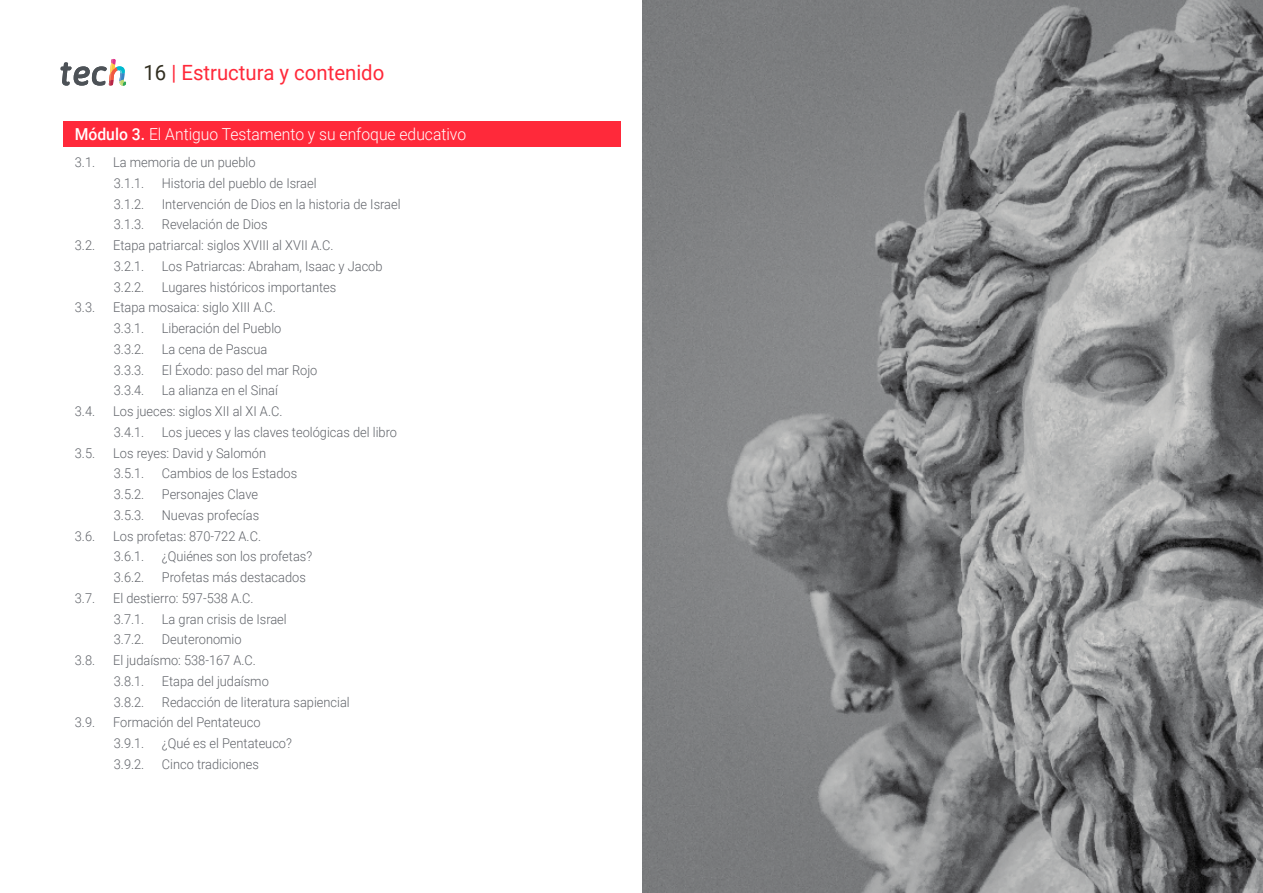
<style>
.page{position:relative;width:1263px;height:893px;background:#fff}
.page>*{position:absolute;margin:0;border:0;box-sizing:border-box;transform-origin:0 0}
.t1{font:21px "Roboto";color:#ff293a}
.t2{font:300 16.5px "Roboto";color:#fff;scale:.95 1}
.t3{font:300 13.5px/20.7px "Roboto";color:#61646a;scale:.95 1}
.s1{color:#312e20}
.s2{font-weight:500}
</style>
<div class="page">
<div style="left:64px;top:121px;width:557px;height:25px;background:#ff293a"></div>
<img style="left:642px;top:0;width:621px;height:893px">
<svg style="left:61px;top:59px;width:65px;height:27px"></svg>
<h1 class="t1" style="left:144px;top:57px;width:242px"><span class="s1">16</span> | Estructura y contenido</h1>
<p class="t2" style="left:75px;top:123px;width:413px"><span class="s2">Módulo 3.</span> El Antiguo Testamento y su enfoque educativo</p>
<p class="t3" style="left:75px;top:151px;width:23px">3.1.</p>
<p class="t3" style="left:113px;top:151px;width:151px">La memoria de un pueblo<br>3.1.1.</p>
<p class="t3" style="left:162px;top:172px;width:164px">Historia del pueblo de Israel</p>
<p class="t3" style="left:114px;top:193px;width:34px">3.1.2.</p>
<p class="t3" style="left:162px;top:193px;width:253px">Intervención de Dios en la historia de Israel</p>
<p class="t3" style="left:114px;top:214px;width:34px">3.1.3.</p>
<p class="t3" style="left:162px;top:214px;width:113px">Revelación de Dios</p>
<p class="t3" style="left:75px;top:234px;width:23px">3.2.</p>
<p class="t3" style="left:113px;top:234px;width:233px">Etapa patriarcal: siglos XVIII al XVII A.C.<br>3.2.1.</p>
<p class="t3" style="left:162px;top:255px;width:234px">Los Patriarcas: Abraham, Isaac y Jacob</p>
<p class="t3" style="left:114px;top:276px;width:34px">3.2.2.</p>
<p class="t3" style="left:162px;top:276px;width:185px">Lugares históricos importantes</p>
<p class="t3" style="left:75px;top:297px;width:23px">3.3.</p>
<p class="t3" style="left:113px;top:297px;width:173px">Etapa mosaica: siglo XIII A.C.<br>3.3.1.</p>
<p class="t3" style="left:162px;top:317px;width:127px">Liberación del Pueblo</p>
<p class="t3" style="left:114px;top:338px;width:34px">3.3.2.</p>
<p class="t3" style="left:162px;top:338px;width:113px">La cena de Pascua</p>
<p class="t3" style="left:114px;top:359px;width:34px">3.3.3.</p>
<p class="t3" style="left:162px;top:359px;width:165px">El Éxodo: paso del mar Rojo</p>
<p class="t3" style="left:114px;top:380px;width:34px">3.3.4.</p>
<p class="t3" style="left:162px;top:380px;width:124px">La alianza en el Sinaí</p>
<p class="t3" style="left:75px;top:400px;width:23px">3.4.</p>
<p class="t3" style="left:113px;top:400px;width:180px">Los jueces: siglos XII al XI A.C.<br>3.4.1.</p>
<p class="t3" style="left:162px;top:421px;width:249px">Los jueces y las claves teológicas del libro</p>
<p class="t3" style="left:75px;top:442px;width:23px">3.5.</p>
<p class="t3" style="left:113px;top:442px;width:163px">Los reyes: David y Salomón<br>3.5.1.</p>
<p class="t3" style="left:162px;top:463px;width:144px">Cambios de los Estados</p>
<p class="t3" style="left:114px;top:483px;width:34px">3.5.2.</p>
<p class="t3" style="left:162px;top:483px;width:103px">Personajes Clave</p>
<p class="t3" style="left:114px;top:504px;width:34px">3.5.3.</p>
<p class="t3" style="left:162px;top:504px;width:104px">Nuevas profecías</p>
<p class="t3" style="left:75px;top:525px;width:23px">3.6.</p>
<p class="t3" style="left:113px;top:525px;width:157px">Los profetas: 870-722 A.C.<br>3.6.1.</p>
<p class="t3" style="left:162px;top:546px;width:160px">¿Quiénes son los profetas?</p>
<p class="t3" style="left:114px;top:566px;width:34px">3.6.2.</p>
<p class="t3" style="left:162px;top:566px;width:153px">Profetas más destacados</p>
<p class="t3" style="left:75px;top:587px;width:23px">3.7.</p>
<p class="t3" style="left:113px;top:587px;width:149px">El destierro: 597-538 A.C.<br>3.7.1.</p>
<p class="t3" style="left:162px;top:608px;width:133px">La gran crisis de Israel</p>
<p class="t3" style="left:114px;top:629px;width:34px">3.7.2.</p>
<p class="t3" style="left:162px;top:629px;width:86px">Deuteronomio</p>
<p class="t3" style="left:75px;top:649px;width:23px">3.8.</p>
<p class="t3" style="left:113px;top:649px;width:152px">El judaísmo: 538-167 A.C.<br>3.8.1.</p>
<p class="t3" style="left:162px;top:670px;width:114px">Etapa del judaísmo</p>
<p class="t3" style="left:114px;top:691px;width:34px">3.8.2.</p>
<p class="t3" style="left:162px;top:691px;width:199px">Redacción de literatura sapiencial</p>
<p class="t3" style="left:75px;top:712px;width:23px">3.9.</p>
<p class="t3" style="left:113px;top:712px;width:157px">Formación del Pentateuco<br>3.9.1.</p>
<p class="t3" style="left:162px;top:732px;width:138px">¿Qué es el Pentateuco?</p>
<p class="t3" style="left:114px;top:753px;width:34px">3.9.2.</p>
<p class="t3" style="left:162px;top:753px;width:104px">Cinco tradiciones</p>
</div>
